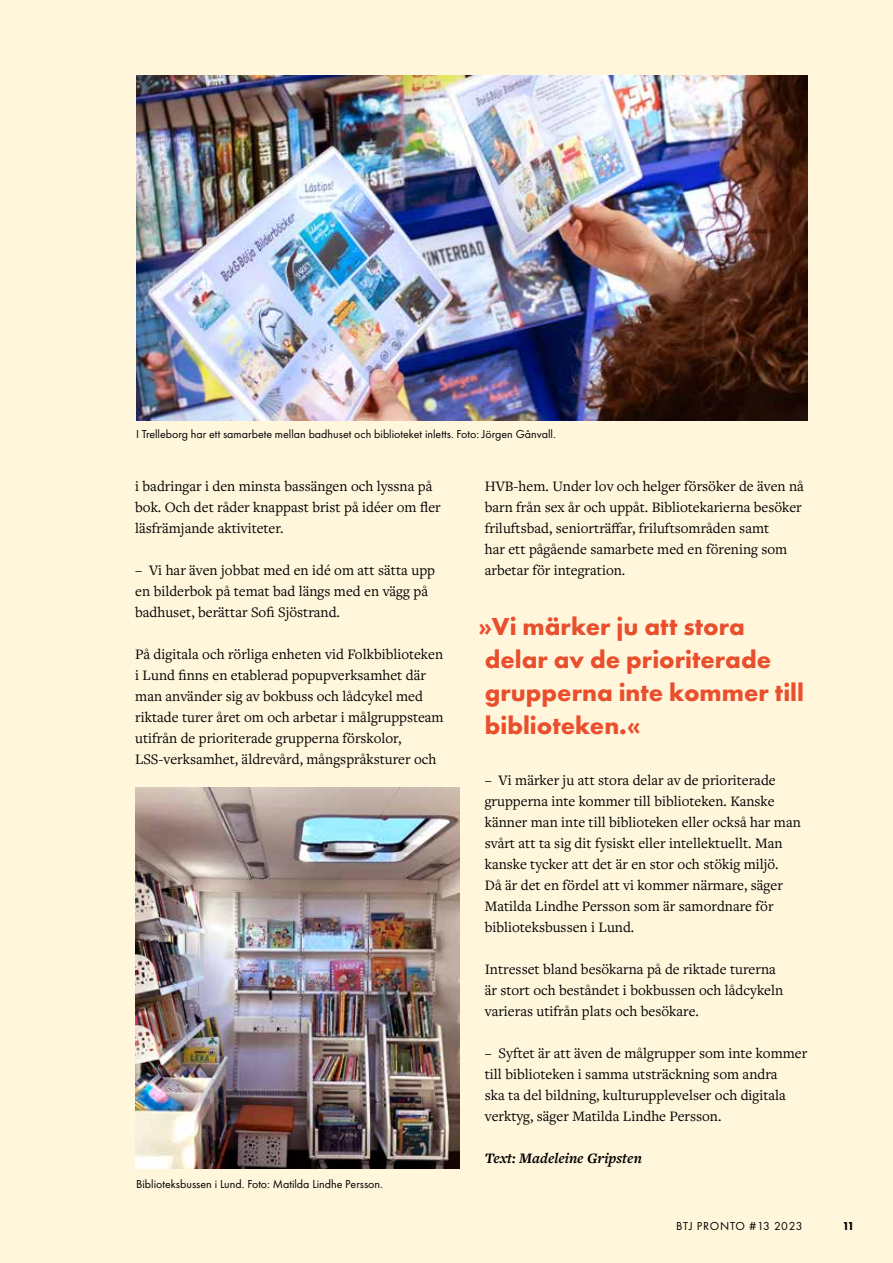
<style>
.page{position:relative;width:893px;height:1263px;background:#fff6dc}
.page>*{position:absolute;margin:0;border:0;box-sizing:border-box;transform-origin:0 0}
.t1{font:700 25.5px/33px "Futura PT";color:#e94f2d}
.t2{font:15px/21px "Freight Text Pro";color:#000}
.t3{font:italic 700 15px "Freight Text Pro";color:#000}
.t4{font:12px "Futura PT";color:#000}
.t5{font:800 12px "Futura PT";color:#000}
</style>
<div class="page">
<img style="left:136px;top:75px;width:672px;height:346px">
<img style="left:135px;top:787px;width:324px;height:381px">
<p class="t4" style="left:136px;top:427px;width:421px">I Trelleborg har ett samarbete mellan badhuset och biblioteket inletts. Foto: Jörgen Gånvall.</p>
<p class="t2" style="left:135px;top:475px;width:307px">i badringar i den minsta bassängen och lyssna på bok. Och det råder knappast brist på idéer om fler läsfrämjande aktiviteter.</p>
<p class="t2" style="left:135px;top:559px;width:301px">– Vi har även jobbat med en idé om att sätta upp en bilderbok på temat bad längs med en vägg på badhuset, berättar Sofi Sjöstrand.</p>
<p class="t2" style="left:135px;top:643px;width:310px">På digitala och rörliga enheten vid Folkbiblioteken i Lund finns en etablerad popupverksamhet där man använder sig av bokbuss och lådcykel med riktade turer året om och arbetar i målgruppsteam utifrån de prioriterade grupperna förskolor, LSS-verksamhet, äldrevård, mångspråksturer och</p>
<p class="t4" style="left:136px;top:1177px;width:248px">Biblioteksbussen i Lund. Foto: Matilda Lindhe Persson.</p>
<p class="t2" style="left:485px;top:475px;width:321px">HVB-hem. Under lov och helger försöker de även nå barn från sex år och uppåt. Bibliotekarierna besöker friluftsbad, seniorträffar, friluftsområden samt<br>har ett pågående samarbete med en förening som arbetar för integration.</p>
<h1 class="t1" style="left:478px;top:609px;width:327px">»Vi märker ju att stora delar av de prioriterade grupperna inte kommer till biblioteken.«</h1>
<p class="t2" style="left:485px;top:769px;width:318px">– Vi märker ju att stora delar av de prioriterade grupperna inte kommer till biblioteken. Kanske känner man inte till biblioteken eller också har man svårt att ta sig dit fysiskt eller intellektuellt. Man kanske tycker att det är en stor och stökig miljö.<br>Då är det en fördel att vi kommer närmare, säger Matilda Lindhe Persson som är samordnare för biblioteksbussen i Lund.</p>
<p class="t2" style="left:485px;top:958px;width:300px">Intresset bland besökarna på de riktade turerna är stort och beståndet i bokbussen och lådcykeln varieras utifrån plats och besökare.</p>
<p class="t2" style="left:485px;top:1042px;width:324px">– Syftet är att även de målgrupper som inte kommer till biblioteken i samma utsträckning som andra<br>ska ta del bildning, kulturupplevelser och digitala verktyg, säger Matilda Lindhe Persson.</p>
<p class="t3" style="left:485px;top:1148px;width:159px">Text: Madeleine Gripsten</p>
<p class="t4" style="left:676px;top:1218px;width:37px">BTJ PRON</p>
<p class="t4" style="left:730px;top:1218px;width:74px">TO #13 2023</p>
<p class="t5" style="left:843px;top:1218px;width:14px">11</p>
</div>
